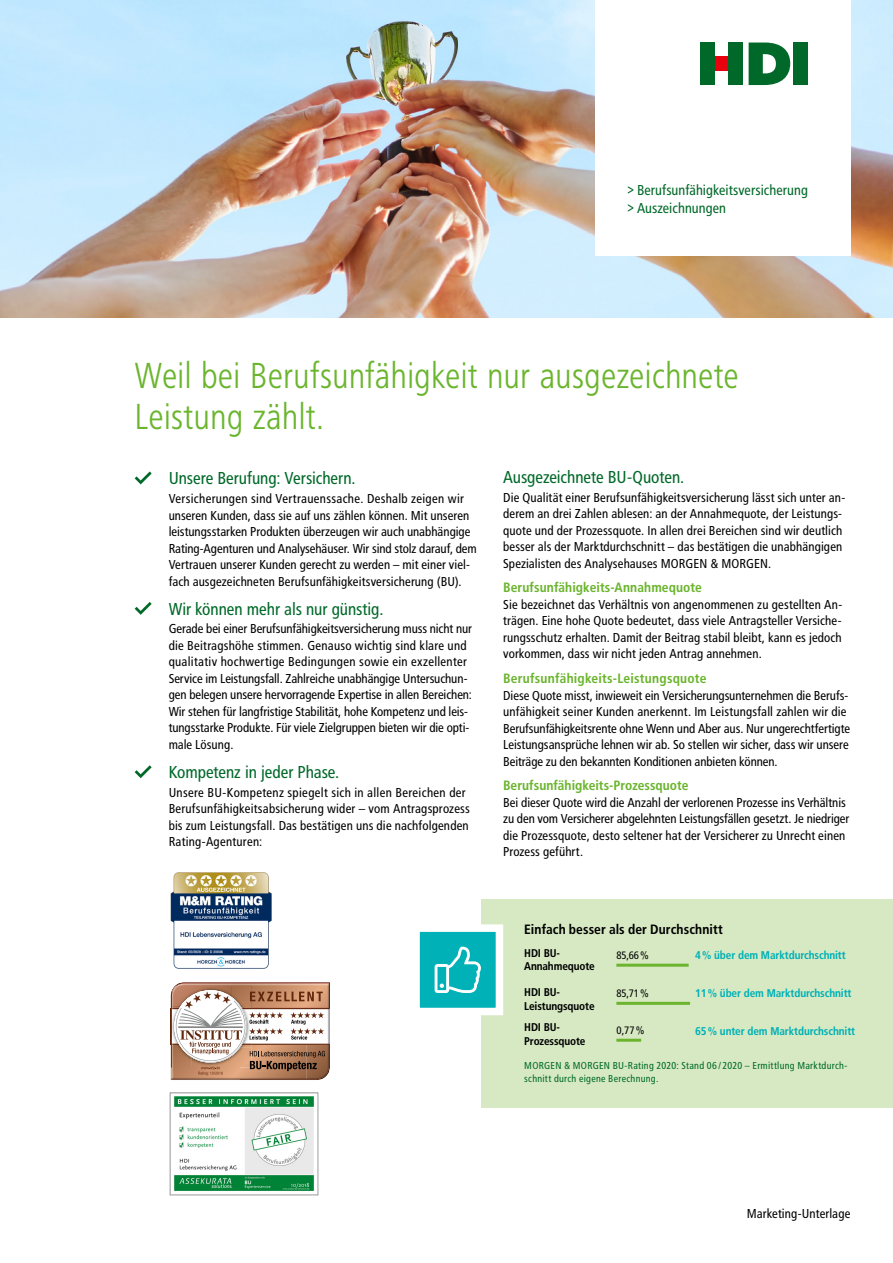
<style>
.page{position:relative;width:893px;height:1263px;background:#fff}
.page>*{position:absolute;margin:0;border:0;box-sizing:border-box;transform-origin:0 0}
.t1{font:36px/40.5px "HDI Gerling Sans Cond Light";letter-spacing:-.005em;color:#6bb52e}
.t2{font:18px "HDI Gerling Sans Cond Regular";letter-spacing:-.005em;color:#006929}
.t3{font:15px/18px "HDI Gerling Sans Cond Regular";letter-spacing:.005em;color:#006929}
.t4{font:13.5px/16.5px "HDI Gerling Sans Cond Regular";color:#000}
.t5{font:13.5px "HDI Gerling Sans Cond Bold";letter-spacing:.005em;color:#6bb52e}
.t6{font:13.5px "HDI Gerling Sans Cond Bold";letter-spacing:.005em;color:#000}
.t7{font:11.25px "HDI Gerling Sans Cond Bold";letter-spacing:-.01em;color:#00b1b7}
.t8{font:11.25px/13.5px "HDI Gerling Sans Cond Bold";letter-spacing:-.01em;color:#000}
.t9{font:11.25px "HDI Gerling Sans Cond Regular";letter-spacing:-.01em;color:#000}
.t10{font:10.5px/13.5px "HDI Gerling Sans Cond Regular";letter-spacing:.025em;color:#006929}
</style>
<div class="page">
<img style="left:0;top:0;width:893px;height:318px">
<svg style="left:135px;top:471px;width:17px;height:13px"></svg>
<svg style="left:135px;top:602px;width:17px;height:13px"></svg>
<svg style="left:135px;top:765px;width:17px;height:13px"></svg>
<div style="left:482px;top:899px;width:411px;height:209px;background:#d7e9c3"></div>
<div style="left:416px;top:928px;width:83px;height:83px;background:#00b1b7"></div>
<svg style="left:435px;top:947px;width:46px;height:46px"></svg>
<div style="left:412px;top:924px;width:91px;height:91px;border:8px solid #fff"></div>
<hr style="left:616px;top:964px;width:73px;height:3px;background:#6bb52e">
<hr style="left:616px;top:1002px;width:74px;height:3px;background:#6bb52e">
<hr style="left:616px;top:1039px;width:25px;height:3px;background:#6bb52e">
<img style="left:170px;top:994px;width:1px;height:74px">
<svg style="left:171px;top:982px;width:159px;height:98px"></svg>
<img style="left:170px;top:872px;width:101px;height:97px">
<img style="left:174px;top:1096px;width:140px;height:95px">
<div style="left:170px;top:1093px;width:148px;height:102px;border:1px solid #9d9e9e"></div>
<div style="left:595px;top:0;width:255px;height:255px;background:#fff"></div>
<svg style="left:749px;top:43px;width:41px;height:42px"></svg>
<div style="left:794px;top:43px;width:14px;height:42px;background:#006929"></div>
<div style="left:715px;top:57px;width:14px;height:14px;background:#e7000e"></div>
<div style="left:729px;top:43px;width:14px;height:42px;background:#006929"></div>
<div style="left:700px;top:43px;width:15px;height:42px;background:#006929"></div>
<p class="t3" style="left:626px;top:181px;width:183px">&gt;Berufsunfähigkeitsversicherung &gt;Auszeichnungen</p>
<h1 class="t1" style="left:135px;top:356px;width:606px">Weil bei Berufsunfähigkeit nur ausgezeichnete<br>Leistung zählt.</h1>
<h2 class="t2" style="left:503px;top:467px;width:183px">Ausgezeichnete BU-Quoten.</h2>
<p class="t4" style="left:503px;top:489px;width:343px">Die Qualität einer Berufsunfähigkeitsversicherung lässt sich unter an&shy;derem an drei Zahlen ablesen: an der Annahmequote, der Leistungs&shy;quote und der Prozessquote. In allen drei Bereichen sind wir deutlich besser als der Marktdurchschnitt – das bestätigen die unabhängigen Spezialisten des Analysehauses MORGEN &amp; MORGEN.</p>
<p class="t5" style="left:503px;top:580px;width:200px">Berufsunfähigkeits-Annahmequote</p>
<p class="t4" style="left:503px;top:596px;width:341px;text-align:justify">Sie bezeichnet das Verhältnis von angenommenen zu gestellten An&shy;trägen. Eine hohe Quote bedeutet, dass viele Antragsteller Versiche&shy;rungsschutz erhalten. Damit der Beitrag stabil bleibt, kann es jedoch vorkommen, dass wir nicht jeden Antrag annehmen.</p>
<p class="t5" style="left:503px;top:670px;width:205px">Berufsunfähigkeits-Leistungsquote</p>
<p class="t4" style="left:503px;top:687px;width:348px">Diese Quote misst, inwieweit ein Versicherungsunternehmen die Berufs&shy;unfähigkeit seiner Kunden anerkennt. Im Leistungsfall zahlen wir die Berufsunfähigkeitsrente ohne Wenn und Aber aus. Nur ungerechtfertigte Leistungsansprüche lehnen wir ab. So stellen wir sicher, dass wir unsere Beiträge zu den bekannten Konditionen anbieten können.</p>
<p class="t5" style="left:503px;top:778px;width:187px">Berufsunfähigkeits-Prozessquote</p>
<p class="t4" style="left:503px;top:794px;width:348px">Bei dieser Quote wird die Anzahl der verlorenen Prozesse ins Verhältnis zu den vom Versicherer abgelehnten Leistungsfällen gesetzt. Je niedriger die Prozessquote, desto seltener hat der Versicherer zu Unrecht einen Prozess geführt.</p>
<h2 class="t2" style="left:169px;top:469px;width:188px">Unsere Berufung: Versichern.</h2>
<p class="t4" style="left:169px;top:491px;width:310px">Versicherungen sind Vertrauenssache. Deshalb zeigen wir unseren Kunden, dass sie auf uns zählen können. Mit unseren leistungsstarken Produkten überzeugen wir auch unabhängige Rating-Agenturen und Analysehäuser. Wir sind stolz darauf, dem Vertrauen unserer Kunden gerecht zu werden – mit einer viel&shy;fach ausgezeichneten Berufsunfähigkeitsversicherung (BU).</p>
<h2 class="t2" style="left:169px;top:599px;width:216px">Wir können mehr als nur günstig.</h2>
<p class="t4" style="left:169px;top:621px;width:305px">Gerade bei einer Berufsunfähigkeitsversicherung muss nicht nur die Beitragshöhe stimmen. Genauso wichtig sind klare und qualitativ hochwertige Bedingungen sowie ein exzellenter Service im Leistungsfall. Zahlreiche unabhängige Untersuchun&shy;gen belegen unsere hervorragende Expertise in allen Bereichen:<br>Wir stehen für langfristige Stabilität, hohe Kompetenz und leis&shy;tungsstarke Produkte. Für viele Zielgruppen bieten wir die opti&shy;male Lösung.</p>
<h2 class="t2" style="left:169px;top:762px;width:172px">Kompetenz in jeder Phase.</h2>
<p class="t4" style="left:169px;top:784px;width:303px">Unsere BU-Kompetenz spiegelt sich in allen Bereichen der Berufsunfähigkeitsabsicherung wider – vom Antragsprozess bis zum Leistungsfall. Das bestätigen uns die nachfolgenden Rating-Agenturen:</p>
<p class="t6" style="left:524px;top:921px;width:200px">Einfach besser als der Durchschnitt</p>
<p class="t8" style="left:524px;top:946px;width:72px">HDI BU-<br>Annahmequote</p>
<p class="t9" style="left:616px;top:949px;width:34px">85,66%</p>
<p class="t7" style="left:695px;top:948px;width:152px">4% über dem Marktdurchschnitt</p>
<p class="t8" style="left:524px;top:985px;width:72px">HDI BU-<br>Leistungsquote</p>
<p class="t9" style="left:616px;top:987px;width:34px">85,71%</p>
<p class="t7" style="left:695px;top:986px;width:158px">11% über dem Marktdurchschnitt</p>
<p class="t8" style="left:524px;top:1021px;width:63px">HDI BU-<br>Prozessquote</p>
<p class="t9" style="left:616px;top:1024px;width:30px">0,77%</p>
<p class="t7" style="left:695px;top:1024px;width:161px">65% unter dem Marktdurchschnitt</p>
<p class="t10" style="left:524px;top:1059px;width:325px">MORGEN &amp; MORGEN BU-Rating 2020: Stand 06 / 2020 – Ermittlung Marktdurch&shy;schnitt durch eigene Berechnung.</p>
<p class="t4" style="left:747px;top:1205px;width:105px">Marketing-Unterlage</p>
</div>
